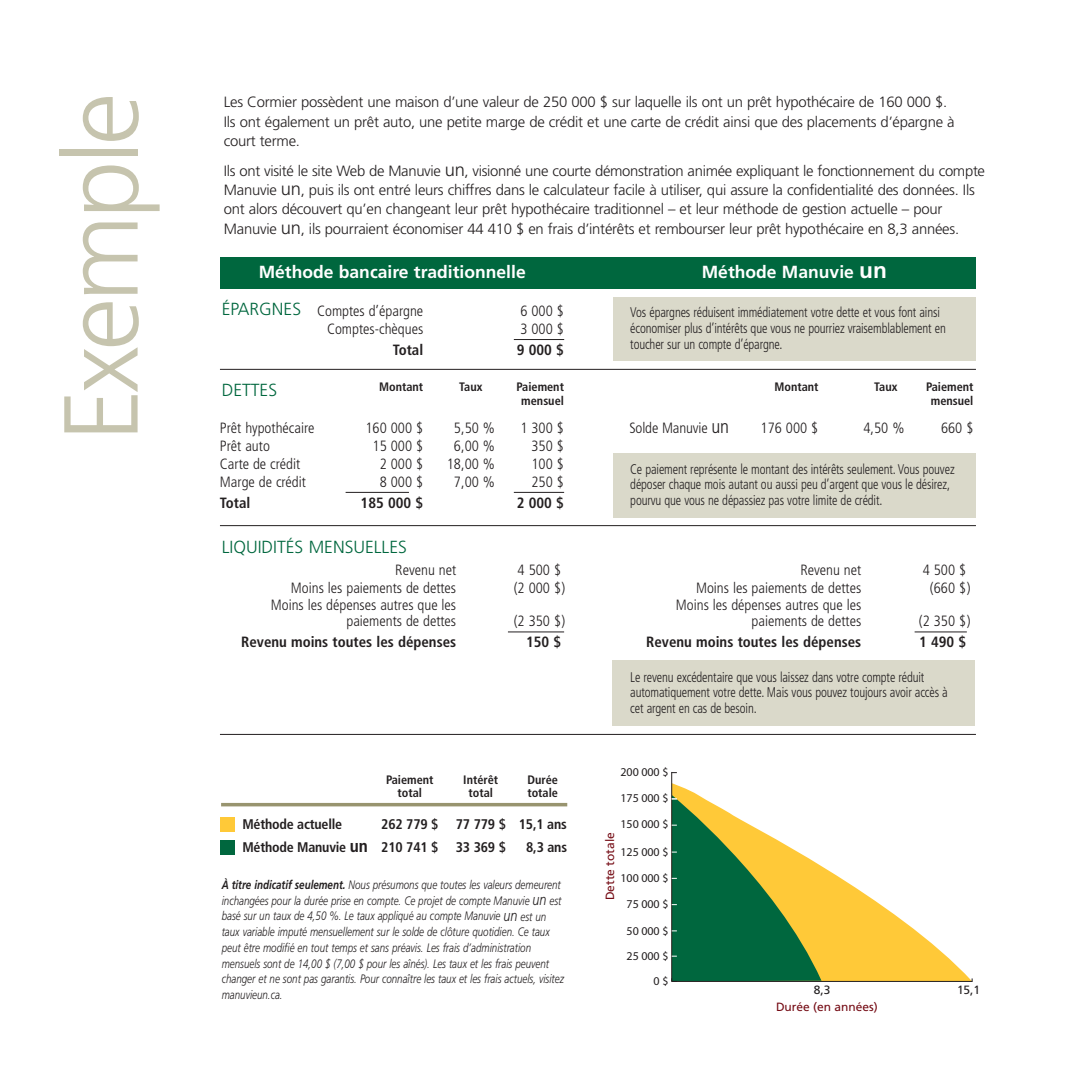
<style>
.page{position:relative;width:1071px;height:1071px;background:#fff}
.page>*{position:absolute;margin:0;border:0;box-sizing:border-box;transform-origin:0 0}
.t1{font:300 105px "Frutiger";letter-spacing:-.04em;color:#c6c4ae}
.t2{font:700 17.5px "Frutiger";color:#fff}
.t3{font:300 17.5px "Frutiger";color:#00673e}
.t4{font:300 14.88px/19.2px "Frutiger";letter-spacing:-.015em;color:#231f20}
.t5{font:300 condensed 14.88px/15.8px "Frutiger";color:#231f20;text-align:right}
.t6{font:700 condensed 14.88px "Frutiger";color:#231f20}
.t7{font:300 condensed 14px/15.8px "Frutiger";letter-spacing:-.01em;color:#231f20;scale:.9 1}
.t8{font:700 condensed 14px/22.8px "Frutiger";letter-spacing:-.015em;color:#231f20}
.t9{font:italic 300 12.25px/15.8px "Frutiger";color:#231f20;scale:.8 1}
.t10{font:700 condensed 12.25px/14px "Frutiger";color:#231f20;text-align:center}
.t11{font:11.9px "Myriad";color:#231f20}
.t12{font:11.9px "Frutiger";color:#750c15}
.t13{font:11.9px "Frutiger";color:#231f20}
.s1{font-size:18.38px}
.s2{font-size:22.75px}
.s3{font-size:19.25px}
.s4{font-size:17.5px}
.s5{font-weight:700}
.s6{font-size:15.75px}
</style>
<div class="page">
<div style="left:614px;top:298px;width:362px;height:63px;background:#dad9ca"></div>
<svg style="left:672px;top:783px;width:300px;height:198px"></svg>
<hr style="left:672px;top:981px;width:300px;height:1px;background:#231f20">
<hr style="left:671px;top:772px;width:1px;height:209px;background:#231f20">
<svg style="left:671px;top:795px;width:151px;height:187px"></svg>
<hr style="left:221px;top:803px;width:346px;height:3px;background:#98946f">
<div style="left:220px;top:257px;width:756px;height:32px;background:#00673e"></div>
<hr style="left:220px;top:369px;width:756px;height:1px;background:#231f20">
<hr style="left:220px;top:525px;width:756px;height:1px;background:#231f20">
<div style="left:614px;top:453px;width:362px;height:64px;background:#dad9ca"></div>
<div style="left:613px;top:660px;width:362px;height:65px;background:#dad9ca"></div>
<hr style="left:220px;top:734px;width:756px;height:1px;background:#231f20">
<hr style="left:514px;top:339px;width:50px;height:1px;background:#231f20">
<hr style="left:514px;top:492px;width:50px;height:1px;background:#231f20">
<hr style="left:346px;top:492px;width:63px;height:1px;background:#231f20">
<hr style="left:508px;top:632px;width:56px;height:1px;background:#231f20">
<hr style="left:915px;top:632px;width:52px;height:1px;background:#231f20">
<div style="left:220px;top:840px;width:15px;height:14px;background:#00673e"></div>
<div style="left:220px;top:817px;width:15px;height:15px;background:#ffc938"></div>
<h1 class="t1" style="left:59px;top:441px;width:350px;rotate:-90deg">Exemple</h1>
<p class="t4" style="left:224px;top:94px;width:732px">Les Cormier possèdent une maison d’une valeur de 250 000 $ sur laquelle ils ont un prêt hypothécaire de 160 000 $.<br>Ils ont également un prêt auto, une petite marge de crédit et une carte de crédit ainsi que des placements d’épargne à court terme.</p>
<p class="t4" style="left:224px;top:162px;width:763px">Ils ont visité le site Web de Manuvie <span class="s1">un</span>, visionné une courte démonstration animée expliquant le fonctionnement du compte Manuvie <span class="s1">un</span>, puis ils ont entré leurs chiffres dans le calculateur facile à utiliser, qui assure la confidentialité des données. Ils ont alors découvert qu’en changeant leur prêt hypothécaire traditionnel – et leur méthode de gestion actuelle – pour Manuvie <span class="s1">un</span>, ils pourraient économiser 44 410 $ en frais d’intérêts et rembourser leur prêt hypothécaire en 8,3 années.</p>
<p class="t2" style="left:259px;top:265px;width:269px">Méthode bancaire traditionnelle</p>
<p class="t2" style="left:702px;top:265px;width:187px">Méthode Manuvie <span class="s2">un</span></p>
<p class="t3" style="left:222px;top:302px;width:81px">ÉPARGNES</p>
<p class="t5" style="left:317px;top:304px;width:108px">Comptes d’épargne</p>
<p class="t5" style="left:520px;top:304px;width:45px">6 000 $</p>
<p class="t5" style="left:327px;top:322px;width:98px">Comptes-chèques</p>
<p class="t5" style="left:520px;top:322px;width:45px">3 000 $</p>
<p class="t6" style="left:393px;top:344px;width:32px">Total</p>
<p class="t6" style="left:517px;top:344px;width:49px">9 000 $</p>
<p class="t10" style="left:379px;top:381px;width:46px">Montant</p>
<p class="t10" style="left:459px;top:381px;width:25px">Taux</p>
<p class="t10" style="left:517px;top:381px;width:49px">Paiement mensuel</p>
<p class="t7" style="left:630px;top:306px;width:352px">Vos épargnes réduisent immédiatement votre dette et vous font ainsi économiser plus d’intérêts que vous ne pourriez vraisemblablement en toucher sur un compte d’épargne.</p>
<p class="t10" style="left:774px;top:381px;width:46px">Montant</p>
<p class="t10" style="left:874px;top:381px;width:25px">Taux</p>
<p class="t10" style="left:926px;top:381px;width:49px">Paiement mensuel</p>
<p class="t3" style="left:222px;top:383px;width:57px">DETTES</p>
<p class="t5" style="left:220px;top:421px;width:96px">Prêt hypothécaire</p>
<p class="t5" style="left:365px;top:421px;width:59px">160 000 $</p>
<p class="t5" style="left:454px;top:421px;width:43px">5,50 %</p>
<p class="t5" style="left:520px;top:421px;width:45px">1 300 $</p>
<p class="t5" style="left:220px;top:439px;width:51px">Prêt auto</p>
<p class="t5" style="left:373px;top:439px;width:52px">15 000 $</p>
<p class="t5" style="left:454px;top:439px;width:43px">6,00 %</p>
<p class="t5" style="left:532px;top:439px;width:34px">350 $</p>
<p class="t5" style="left:220px;top:457px;width:82px">Carte de crédit</p>
<p class="t5" style="left:380px;top:457px;width:45px">2 000 $</p>
<p class="t5" style="left:447px;top:457px;width:50px">18,00 %</p>
<p class="t5" style="left:532px;top:457px;width:34px">100 $</p>
<p class="t5" style="left:220px;top:475px;width:88px">Marge de crédit</p>
<p class="t5" style="left:380px;top:475px;width:45px">8 000 $</p>
<p class="t5" style="left:454px;top:475px;width:43px">7,00 %</p>
<p class="t5" style="left:532px;top:475px;width:34px">250 $</p>
<p class="t6" style="left:220px;top:497px;width:32px">Total</p>
<p class="t6" style="left:361px;top:497px;width:64px">185 000 $</p>
<p class="t6" style="left:517px;top:497px;width:49px">2 000 $</p>
<p class="t5" style="left:629px;top:422px;width:101px">Solde Manuvie <span class="s3">un</span></p>
<p class="t5" style="left:761px;top:422px;width:59px">176 000 $</p>
<p class="t5" style="left:863px;top:422px;width:43px">4,50 %</p>
<p class="t5" style="left:941px;top:422px;width:34px">660 $</p>
<p class="t7" style="left:630px;top:463px;width:362px;line-height:15.2px">Ce paiement représente le montant des intérêts seulement. Vous pouvez déposer chaque mois autant ou aussi peu d’argent que vous le désirez, pourvu que vous ne dépassiez pas votre limite de crédit.</p>
<p class="t3" style="left:222px;top:540px;width:187px">LIQUIDITÉS MENSUELLES</p>
<p class="t5" style="left:395px;top:564px;width:62px">Revenu net</p>
<p class="t5" style="left:518px;top:564px;width:45px">4 500 $</p>
<p class="t5" style="left:291px;top:581px;width:167px">Moins les paiements de dettes</p>
<p class="t5" style="left:514px;top:581px;width:53px">(2 000 $)</p>
<p class="t5" style="left:271px;top:599px;width:187px">Moins les dépenses autres que les paiements de dettes</p>
<p class="t5" style="left:514px;top:614px;width:53px">(2 350 $)</p>
<p class="t5" style="left:800px;top:563px;width:62px">Revenu net</p>
<p class="t5" style="left:923px;top:563px;width:45px">4 500 $</p>
<p class="t5" style="left:696px;top:581px;width:167px">Moins les paiements de dettes</p>
<p class="t5" style="left:930px;top:581px;width:42px">(660 $)</p>
<p class="t5" style="left:676px;top:598px;width:187px">Moins les dépenses autres que les paiements de dettes</p>
<p class="t5" style="left:919px;top:614px;width:53px">(2 350 $)</p>
<p class="t6" style="left:241px;top:636px;width:217px">Revenu moins toutes les dépenses</p>
<p class="t6" style="left:526px;top:636px;width:37px">150 $</p>
<p class="t6" style="left:646px;top:636px;width:217px">Revenu moins toutes les dépenses</p>
<p class="t6" style="left:919px;top:636px;width:49px">1 490 $</p>
<p class="t7" style="left:630px;top:670px;width:354px">Le revenu excédentaire que vous laissez dans votre compte réduit automatiquement votre dette. Mais vous pouvez toujours avoir accès à cet argent en cas de besoin.</p>
<p class="t10" style="left:386px;top:774px;width:49px">Paiement</p>
<p class="t10" style="left:463px;top:774px;width:36px">Intérêt</p>
<p class="t10" style="left:527px;top:774px;width:32px">Durée</p>
<p class="t10" style="left:398px;top:786px;width:26px">total</p>
<p class="t10" style="left:469px;top:786px;width:26px">total</p>
<p class="t10" style="left:527px;top:786px;width:32px">totale</p>
<p class="t11" style="left:620px;top:767px;width:50px">200 000 $</p>
<p class="t11" style="left:620px;top:794px;width:50px">175 000 $</p>
<p class="t8" style="left:242px;top:814px;width:326px;text-indent:139px">262 779 $ 77 779 $ 15,1 ans<br>Méthode Manuvie <span class="s4">un</span> 210 741 $ 33 369 $</p>
<p class="t8" style="left:242px;top:814px;width:101px">Méthode actuelle</p>
<p class="t8" style="left:526px;top:837px;width:42px">8,3 ans</p>
<p class="t9" style="left:222px;top:878px;width:429px"><span class="s5">À titre indicatif seulement.</span> Nous présumons que toutes les valeurs demeurent inchangées pour la durée prise en compte. Ce projet de compte Manuvie <span class="s6">un</span> est basé sur un taux de 4,50 %. Le taux appliqué au compte Manuvie <span class="s6">un</span> est un taux variable imputé mensuellement sur le solde de clôture quotidien. Ce taux peut être modifié en tout temps et sans préavis. Les frais d’administration mensuels sont de 14,00 $ (7,00 $ pour les aînés). Les taux et les frais peuvent changer et ne sont pas garantis. Pour connaître les taux et les frais actuels, visitez manuvieun.ca.</p>
<p class="t11" style="left:620px;top:820px;width:50px">150 000 $</p>
<p class="t12" style="left:605px;top:900px;width:69px;rotate:-90deg">Dette totale</p>
<p class="t11" style="left:620px;top:847px;width:50px">125 000 $</p>
<p class="t11" style="left:620px;top:874px;width:50px">100 000 $</p>
<p class="t11" style="left:627px;top:900px;width:43px">75 000 $</p>
<p class="t11" style="left:627px;top:926px;width:43px">50 000 $</p>
<p class="t11" style="left:627px;top:951px;width:43px">25 000 $</p>
<p class="t11" style="left:654px;top:977px;width:16px">0$</p>
<p class="t13" style="left:814px;top:985px;width:18px">8,3</p>
<p class="t13" style="left:957px;top:985px;width:25px">15,1</p>
<p class="t12" style="left:776px;top:1002px;width:103px">Durée (en années)</p>
</div>
